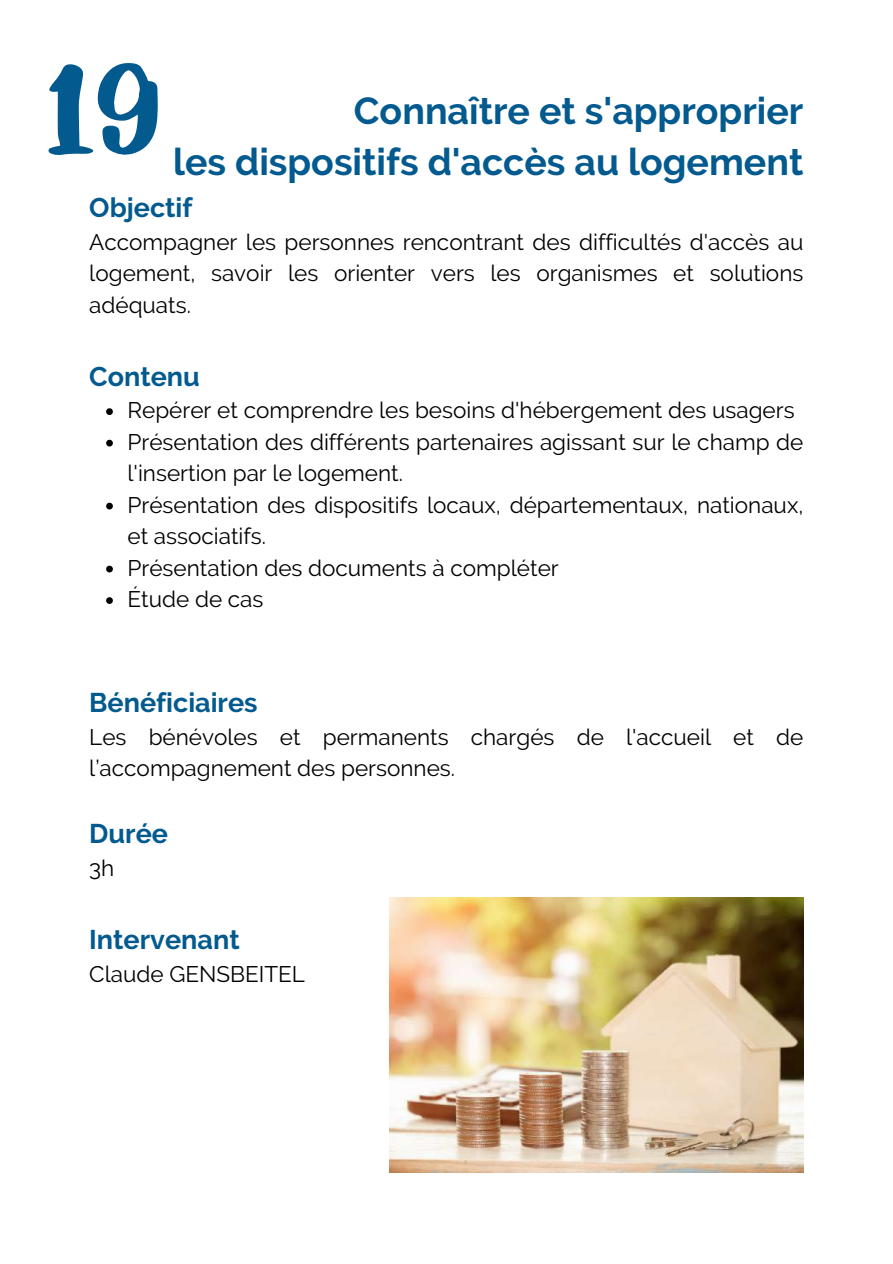
<style>
.page{position:relative;width:893px;height:1264px;background:#fff}
.page>*{position:absolute;margin:0;border:0;box-sizing:border-box;transform-origin:0 0}
.t1{font:149.85px "Elowen Caps";color:#035a8f}
.t2{font:700 37.5px/51.8px "Raleway";color:#035a8f;text-align:right}
.t3{font:700 27px "Raleway";color:#035a8f}
.t4{font:22.5px/31.5px "Raleway";color:#000}
</style>
<div class="page">
<svg style="left:106px;top:408px;width:7px;height:7px"></svg>
<svg style="left:106px;top:440px;width:7px;height:6px"></svg>
<svg style="left:106px;top:502px;width:7px;height:7px"></svg>
<svg style="left:106px;top:565px;width:7px;height:7px"></svg>
<svg style="left:106px;top:597px;width:7px;height:7px"></svg>
<img style="left:389px;top:897px;width:414px;height:275px">
<h1 class="t1" style="left:46px;top:44px;width:115px">19</h1>
<h2 class="t2" style="left:173px;top:85px;width:631px">Connaître et s'approprier<br>les dispositifs d'accès au logement</h2>
<p class="t3" style="left:89px;top:192px;width:105px">Objectif</p>
<p class="t4" style="left:89px;top:226px;width:715px;text-align:justify">Accompagner les personnes rencontrant des difficultés d'accès au logement, savoir les orienter vers les organismes et solutions adéquats.</p>
<p class="t3" style="left:89px;top:360px;width:112px">Contenu</p>
<p class="t4" style="left:127px;top:394px;width:677px">Repérer et comprendre les besoins d'hébergement des usagers Présentation des différents partenaires agissant sur le champ de l'insertion par le logement.<br>Présentation des dispositifs locaux, départementaux, nationaux, et associatifs.<br>Présentation des documents à compléter<br>Étude de cas</p>
<p class="t3" style="left:89px;top:686px;width:170px">Bénéficiaires</p>
<p class="t4" style="left:89px;top:720px;width:715px">Les bénévoles et permanents chargés de l'accueil et de l’accompagnement des personnes.</p>
<p class="t3" style="left:89px;top:818px;width:80px">Durée</p>
<p class="t4" style="left:89px;top:852px;width:27px">3h</p>
<p class="t3" style="left:89px;top:923px;width:152px">Intervenant</p>
<p class="t4" style="left:89px;top:958px;width:217px">Claude GENSBEITEL</p>
</div>
